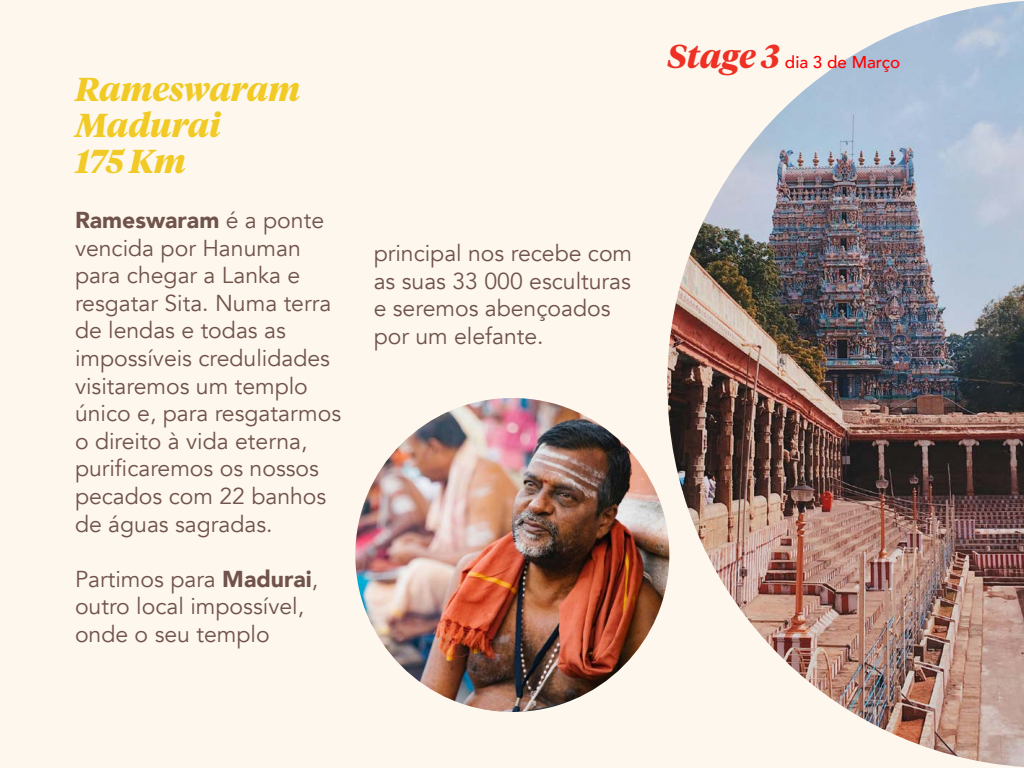
<style>
.page{position:relative;width:1024px;height:768px;background:#fdf7ee}
.page>*{position:absolute;margin:0;border:0;box-sizing:border-box;transform-origin:0 0}
.t1{font:italic 700 33px/36px "Tiempos Headline";color:#f1ca25}
.t2{font:23px/27.6px "Avenir";color:#70534b}
.t3{font:500 17px "Avenir";color:#f00}
.s1{font-weight:900}
.s2{font-family:"Tiempos Headline";font-weight:700;font-style:italic;font-size:33px;color:#ee3124}
</style>
<div class="page">
<img style="left:667px;top:1px;width:357px;height:766px">
<img style="left:355px;top:398px;width:314px;height:314px;border-radius:157px">
<h1 class="t1" style="left:75px;top:70px;width:227px">Rameswaram<br>Madurai<br>175 Km</h1>
<p class="t2" style="left:75px;top:207px;width:268px"><span class="s1">Rameswaram</span> é a ponte vencida por Hanuman para chegar a Lanka e resgatar Sita. Numa terra de lendas e todas as impossíveis credulidades visitaremos um templo único e, para resgatarmos o direito à vida eterna, purificaremos os nossos pecados com 22 banhos de águas sagradas.</p>
<p class="t2" style="left:75px;top:566px;width:245px">Partimos para <span class="s1">Madurai</span>, outro local impossível, onde o seu templo</p>
<p class="t2" style="left:374px;top:240px;width:260px">principal nos recebe com as suas 33 000 esculturas e seremos abençoados por um elefante.</p>
<p class="t3" style="left:667px;top:47px;width:234px"><span class="s2">Stage 3</span> dia 3 de Março</p>
</div>
